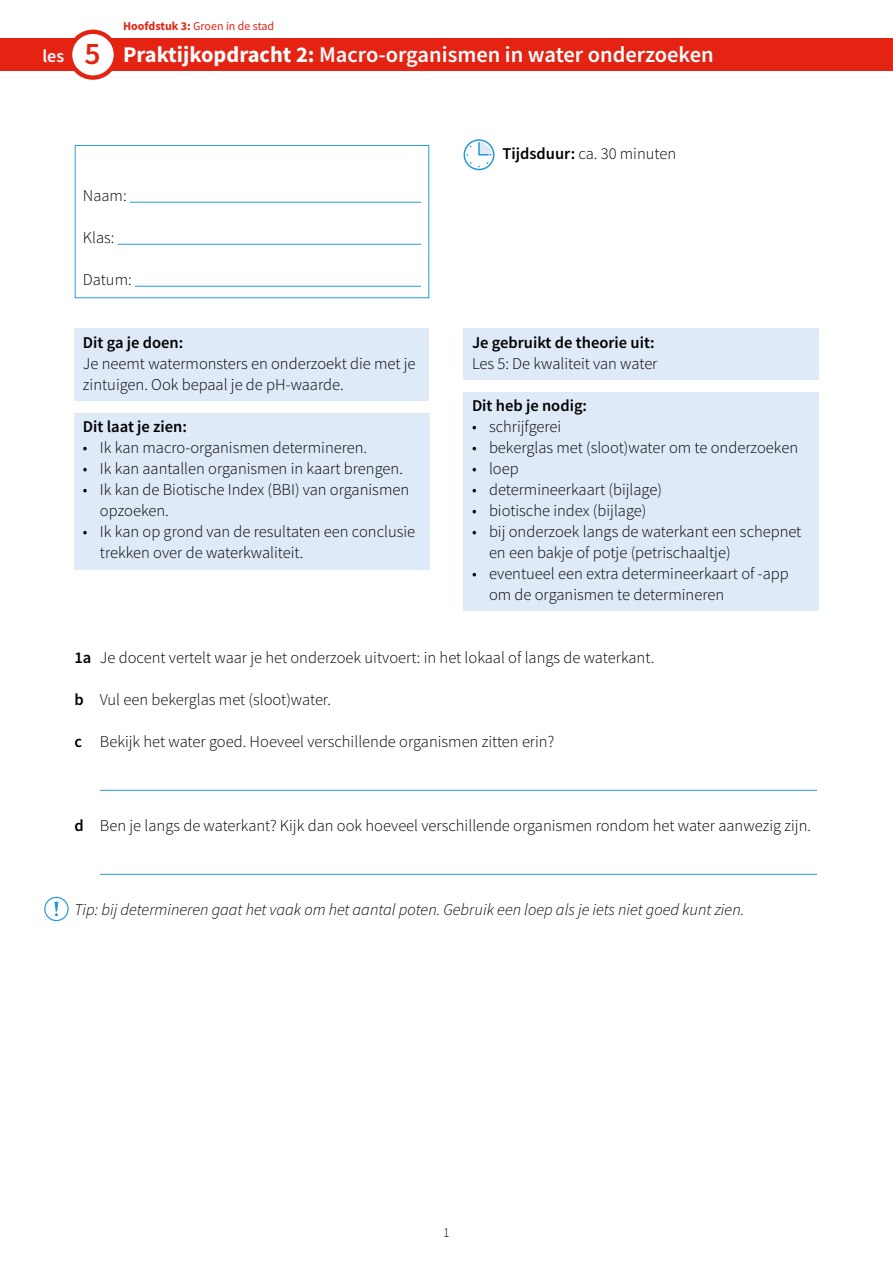
<style>
.page{position:relative;width:893px;height:1263px;background:#fff}
.page>*{position:absolute;margin:0;border:0;box-sizing:border-box;transform-origin:0 0}
.t1{font:600 22.5px "Source Sans Pro";color:#fff}
.t2{font:600 18px "Source Sans Pro";color:#fff}
.t3{font:300 16.5px/21px "Source Sans Pro";color:#000}
.t4{font:italic 300 16.5px "Source Sans Pro";color:#000}
.t5{font:600 16.5px "Source Sans Pro";color:#000}
.t6{font:300 13.5px "Source Sans Pro";color:#000}
.t7{font:12px "Source Sans Pro";color:#e42313}
.s1{font-size:31.5px;color:#e42313}
.s2{font-weight:700}
.s3{font-weight:600}
</style>
<div class="page">
<div style="left:464px;top:139px;width:30px;height:31px;border:2px solid #2699d6;border-radius:50%"></div>
<svg style="left:467px;top:141px;width:25px;height:26px"></svg>
<div style="left:75px;top:145px;width:354px;height:153px;border:1px solid #2699d6"></div>
<hr style="left:130px;top:202px;width:291px;height:1px;background:#2699d6">
<hr style="left:118px;top:244px;width:303px;height:1px;background:#2699d6">
<hr style="left:135px;top:286px;width:286px;height:1px;background:#2699d6">
<hr style="left:100px;top:790px;width:717px;height:1px;background:#2699d6">
<hr style="left:100px;top:874px;width:717px;height:1px;background:#2699d6">
<div style="left:74px;top:328px;width:355px;height:73px;background:#dfeaf8"></div>
<div style="left:463px;top:328px;width:356px;height:52px;background:#dfeaf8"></div>
<div style="left:74px;top:413px;width:355px;height:156px;background:#dfeaf8"></div>
<div style="left:463px;top:392px;width:356px;height:218px;background:#dfeaf8"></div>
<div style="left:0;top:38px;width:893px;height:33px;background:#e42313"></div>
<div style="left:70px;top:32px;width:46px;height:46px;background:#fff;border-radius:50%"></div>
<div style="left:68px;top:30px;width:50px;height:50px;border:4px solid #e42313;border-radius:50%"></div>
<svg style="left:44px;top:897px;width:25px;height:24px"></svg>
<p class="t2" style="left:42px;top:44px;width:60px">les <span class="s1">5</span></p>
<p class="t7" style="left:123px;top:19px;width:153px"><span class="s2">Hoofdstuk 3:</span> Groen in de stad</p>
<h1 class="t1" style="left:123px;top:39px;width:592px"><span class="s2">Praktijkopdracht 2:</span> Macro-organismen in water onderzoeken</h1>
<p class="t3" style="left:502px;top:143px;width:175px"><span class="s3">Tijdsduur:</span> ca. 30 minuten</p>
<p class="t3" style="left:83px;top:185px;width:45px">Naam:</p>
<p class="t3" style="left:83px;top:227px;width:33px">Klas:</p>
<p class="t3" style="left:83px;top:269px;width:50px">Datum:</p>
<p class="t5" style="left:83px;top:332px;width:102px">Dit ga je doen:</p>
<p class="t3" style="left:83px;top:353px;width:334px">Je neemt watermonsters en onderzoekt die met je zintuigen. Ook bepaal je de pH-waarde.</p>
<p class="t5" style="left:83px;top:416px;width:106px">Dit laat je zien:</p>
<p class="t3" style="left:83px;top:437px;width:286px">• Ik kan macro-organismen determineren.</p>
<p class="t3" style="left:83px;top:458px;width:321px">• Ik kan aantallen organismen in kaart brengen.</p>
<p class="t3" style="left:100px;top:479px;width:311px;text-indent:-17px">• Ik kan de Biotische Index (BBI) van organismen opzoeken.</p>
<p class="t3" style="left:100px;top:521px;width:317px;text-indent:-17px">• Ik kan op grond van de resultaten een conclusie trekken over de waterkwaliteit.</p>
<p class="t5" style="left:472px;top:332px;width:184px">Je gebruikt de theorie uit:</p>
<p class="t3" style="left:472px;top:353px;width:187px">Les 5: De kwaliteit van water</p>
<p class="t5" style="left:472px;top:395px;width:117px">Dit heb je nodig:</p>
<p class="t3" style="left:472px;top:416px;width:91px">• schrijfgerei</p>
<p class="t3" style="left:472px;top:437px;width:328px">• bekerglas met (sloot)water om te onderzoeken</p>
<p class="t3" style="left:472px;top:458px;width:48px">• loep</p>
<p class="t3" style="left:472px;top:479px;width:191px">• determineerkaart (bijlage)</p>
<p class="t3" style="left:472px;top:500px;width:176px">• biotische index (bijlage)</p>
<p class="t3" style="left:489px;top:521px;width:314px;text-indent:-17px">• bij onderzoek langs de waterkant een schepnet en een bakje of potje (petrischaaltje)</p>
<p class="t3" style="left:489px;top:563px;width:301px;text-indent:-17px">• eventueel een extra determineerkaart of -app om de organismen te determineren</p>
<p class="t3" style="left:74px;top:647px;width:581px"><span class="s3">1a</span> Je docent vertelt waar je het onderzoek uitvoert: in het lokaal of langs de waterkant.</p>
<p class="t3" style="left:74px;top:689px;width:258px"><span class="s3">b</span> Vul een bekerglas met (sloot)water.</p>
<p class="t3" style="left:74px;top:731px;width:481px"><span class="s3">c</span> Bekijk het water goed. Hoeveel verschillende organismen zitten erin?</p>
<p class="t3" style="left:74px;top:815px;width:738px"><span class="s3">d</span> Ben je langs de waterkant? Kijk dan ook hoeveel verschillende organismen rondom het water aanwezig zijn.</p>
<p class="t4" style="left:74px;top:899px;width:671px">Tip: bij determineren gaat het vaak om het aantal poten. Gebruik een loep als je iets niet goed kunt zien.</p>
<p class="t6" style="left:443px;top:1224px;width:8px">1</p>
</div>
